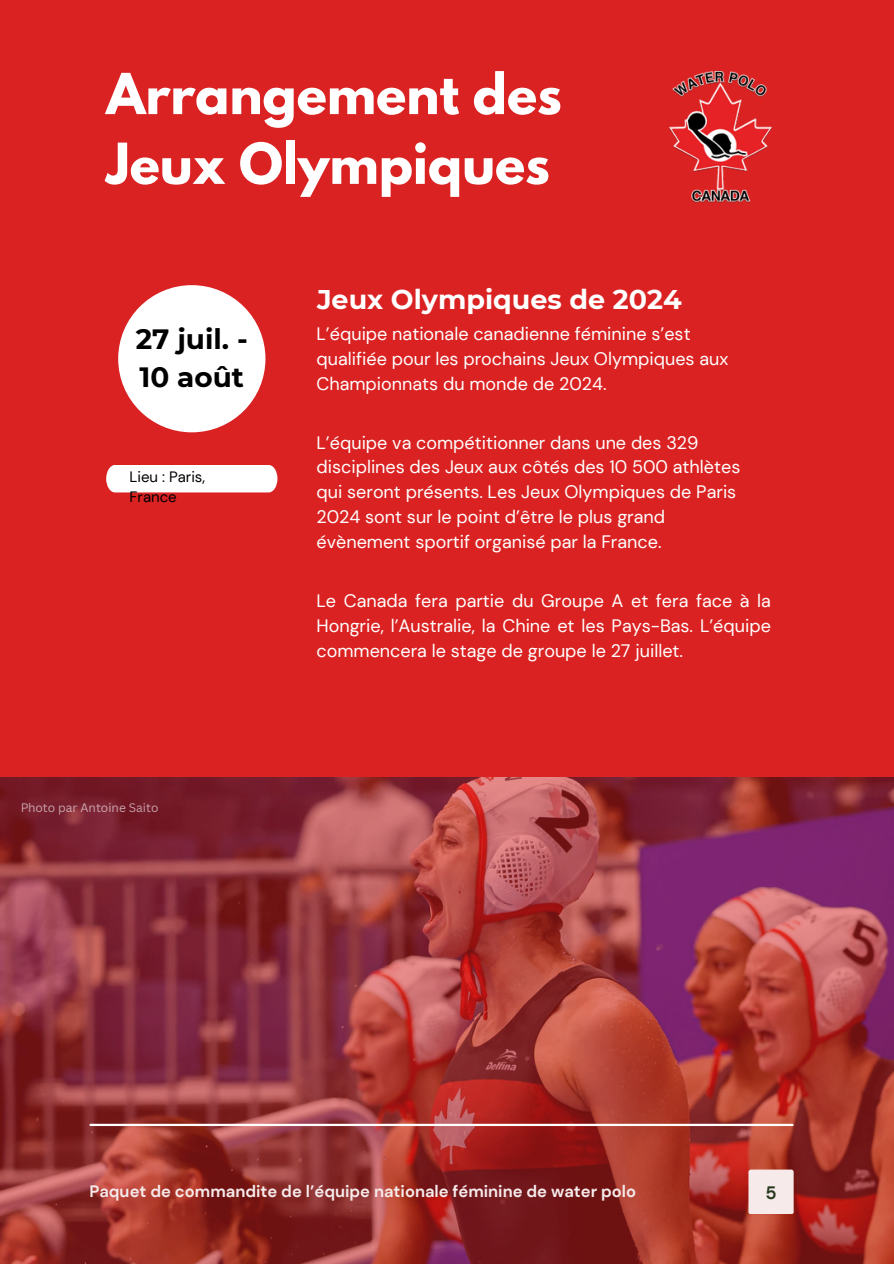
<style>
.page{position:relative;width:894px;height:1264px;background:#fff}
.page>*{position:absolute;margin:0;border:0;box-sizing:border-box;transform-origin:0 0}
.t1{font:700 49.95px/69.8px "League Spartan";color:#fff}
.t2{font:700 27.9px/38.2px "Montserrat";color:#000}
.t3{font:700 27px "Montserrat";color:#fff}
.t4{font:18px/24.8px "DM Sans";color:#fff}
.t5{font:700 18px "DM Sans";color:#2b391f}
.t6{font:700 16.5px "DM Sans";color:#f6eaeb}
.t7{font:15px/20.2px "DM Sans";color:#000}
.t8{font:12px "Canva Sans";color:#fff}
</style>
<div class="page">
<div style="left:0;top:0;width:893px;height:1263px;background:#db2222"></div>
<img style="left:0;top:777px;width:893px;height:486px">
<div style="left:748px;top:1169px;width:45px;height:45px;background:#f6eaeb;border-radius:2px"></div>
<hr style="left:90px;top:1123px;width:702px;height:2px;background:#fff">
<div style="left:118px;top:285px;width:147px;height:147px;background:#fff;border-radius:50%"></div>
<div style="left:106px;top:465px;width:171px;height:27px;background:#fff"></div>
<img style="left:669px;top:71px;width:102px;height:131px">
<p class="t1" style="left:106px;top:65px;width:457px">Arrangement des<br>Jeux Olympiques</p>
<h4 class="t2" style="left:136px;top:320px;width:114px">27 juil. -<br>10 août</h4>
<h2 class="t7" style="left:129px;top:467px;width:77px">Lieu : Paris,<br>France</h2>
<p class="t8" style="left:20px;top:799px;width:140px">Photo par Antoine Saito</p>
<h4 class="t3" style="left:317px;top:283px;width:366px">Jeux Olympiques de 2024</h4>
<h5 class="t4" style="left:316px;top:321px;width:413px">L’équipe nationale canadienne féminine s’est qualifiée pour les prochains Jeux Olympiques aux<br>Championnats du monde de 2024.</h5>
<p class="t4" style="left:316px;top:430px;width:425px">L’équipe va compétitionner dans une des 329 disciplines des Jeux aux côtés des 10 500 athlètes qui seront présents. Les Jeux Olympiques de Paris 2024 sont sur le point d’être le plus grand évènement sportif organisé par la France.</p>
<h2 class="t4" style="left:316px;top:588px;width:456px;text-align:justify">Le Canada fera partie du Groupe A et fera face à la Hongrie, l’Australie, la Chine et les Pays-Bas. L’équipe commencera le stage de groupe le 27 juillet.</h2>
<h3 class="t6" style="left:89px;top:1180px;width:548px">Paquet de commandite de l’équipe nationale féminine de water polo</h3>
<h4 class="t5" style="left:765px;top:1180px;width:13px">5</h4>
</div>
